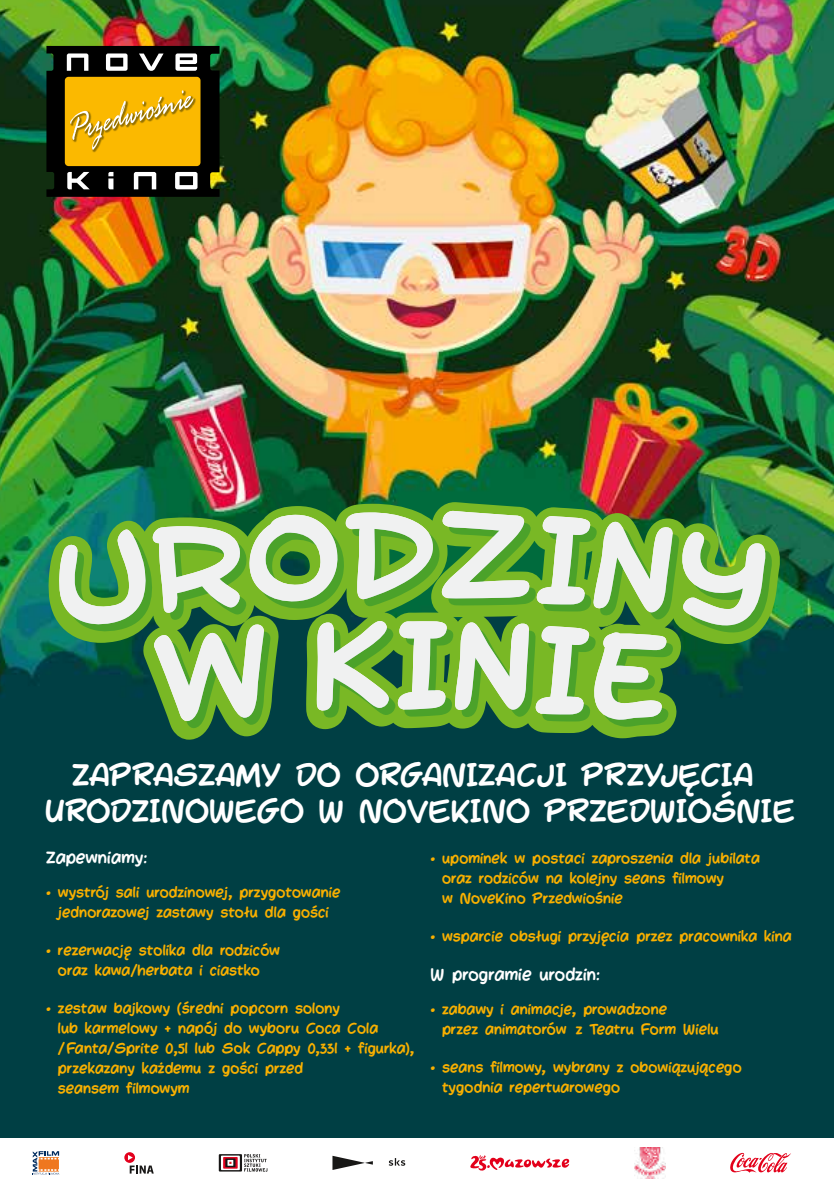
<style>
.page{position:relative;width:834px;height:1191px;background:#fff}
.page>*{position:absolute;margin:0;border:0;box-sizing:border-box;transform-origin:0 0}
.t1{font:500 29.2px/35px "Mulled Wine Season";color:#fff;text-align:center}
.t2{font:500 16px "Mulled Wine Season";color:#fff}
.t3{font:500 13.8px/20px "Mulled Wine Season";color:#f9b000}
</style>
<div class="page">
<img style="left:0;top:0;width:833px;height:1138px">
<img style="left:48px;top:502px;width:732px;height:237px">
<svg style="left:59px;top:511px;width:712px;height:217px"></svg>
<svg style="left:46px;top:46px;width:173px;height:151px"></svg>
<svg style="left:730px;top:1152px;width:61px;height:20px"></svg>
<img style="left:634px;top:1147px;width:31px;height:31px">
<div style="left:124px;top:1152px;width:11px;height:10px;background:#e3001d;border-radius:50%"></div>
<svg style="left:128px;top:1154px;width:26px;height:19px"></svg>
<svg style="left:332px;top:1155px;width:41px;height:15px"></svg>
<svg style="left:388px;top:1158px;width:17px;height:7px"></svg>
<svg style="left:33px;top:1151px;width:26px;height:23px"></svg>
<svg style="left:470px;top:1155px;width:99px;height:15px"></svg>
<div style="left:219px;top:1154px;width:23px;height:17px;background:#181716"></div>
<svg style="left:221px;top:1155px;width:19px;height:15px"></svg>
<svg style="left:223px;top:1157px;width:15px;height:11px"></svg>
<svg style="left:225px;top:1158px;width:10px;height:9px"></svg>
<svg style="left:227px;top:1160px;width:6px;height:5px"></svg>
<svg style="left:244px;top:1154px;width:23px;height:17px"></svg>
<h1 class="t1" style="left:45px;top:758px;width:751px">ZAPRASZAMY DO ORGANIZACJI PRZYJĘCIA<br>URODZINOWEGO W NOVEKINO PRZEDWIOŚNIE</h1>
<p class="t2" style="left:46px;top:847px;width:103px">Zapewniamy:</p>
<p class="t3" style="left:46px;top:881px;width:295px;text-align:center">• wystrój sali urodzinowej, przygotowanie jednorazowej zastawy stołu dla gości</p>
<p class="t3" style="left:58px;top:939px;width:223px;text-indent:-12px">• rezerwację stolika dla rodziców oraz kawa/herbata i ciastko</p>
<p class="t3" style="left:58px;top:997px;width:358px;text-indent:-12px">• zestaw bajkowy (średni popcorn solony<br>lub karmelowy + napój do wyboru Coca Cola<br>/ Fanta/Sprite 0,5l lub Sok Cappy 0,33l + figurka), przekazany każdemu z gości przed<br>seansem filmowym</p>
<p class="t3" style="left:442px;top:847px;width:319px;text-indent:-12px">• upominek w postaci zaproszenia dla jubilata oraz rodziców na kolejny seans filmowy<br>w NoveKino Przedwiośnie</p>
<p class="t3" style="left:430px;top:925px;width:362px">• wsparcie obsługi przyjęcia przez pracownika kina</p>
<p class="t2" style="left:430px;top:965px;width:171px">W programie urodzin:</p>
<p class="t3" style="left:442px;top:999px;width:278px;text-indent:-12px">• zabawy i animacje, prowadzone<br>przez animatorów z Teatru Form Wielu</p>
<p class="t3" style="left:442px;top:1057px;width:301px;text-indent:-12px">• seans filmowy, wybrany z obowiązującego tygodnia repertuarowego</p>
</div>
